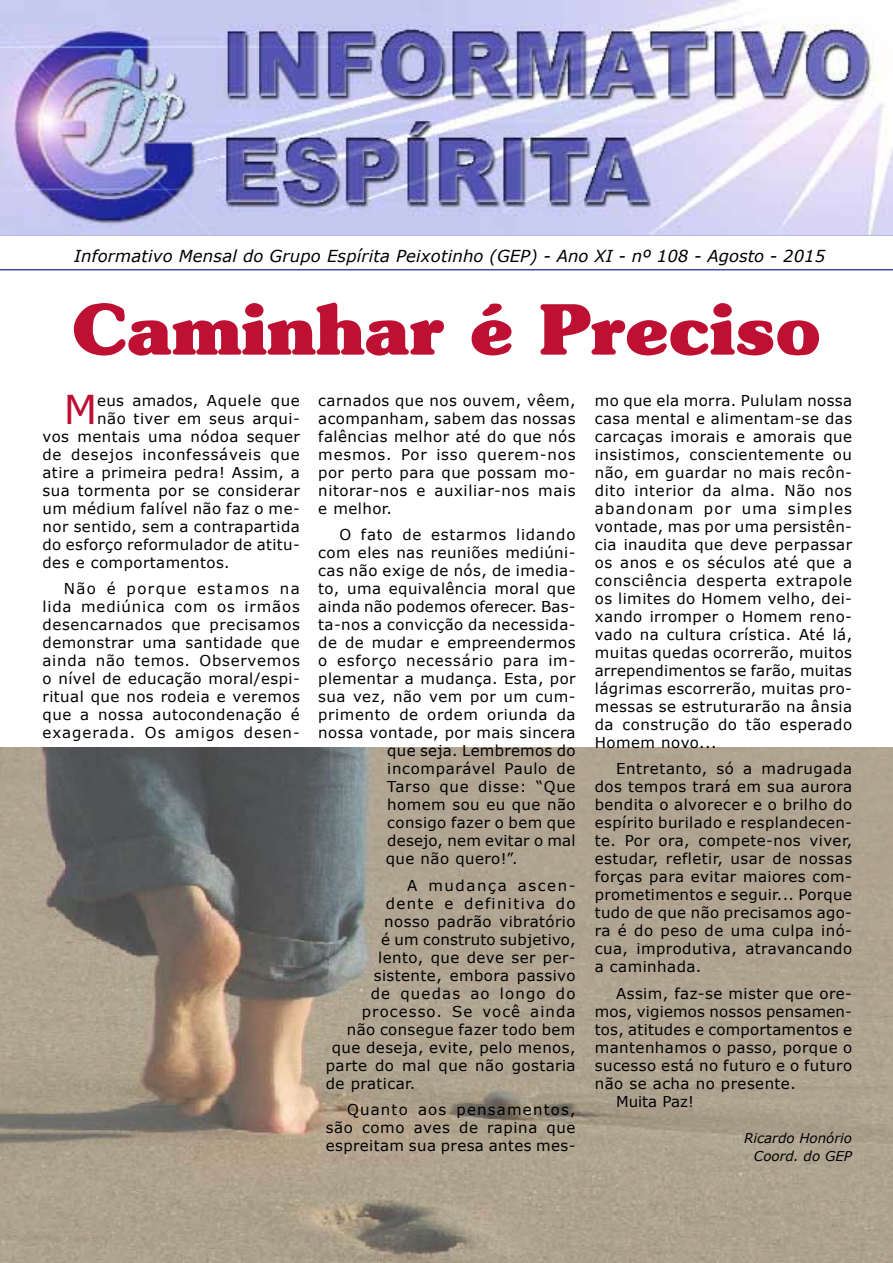
<style>
.page{position:relative;width:893px;height:1263px;background:#fff}
.page>*{position:absolute;margin:0;border:0;box-sizing:border-box;transform-origin:0 0}
.t1{font:900 72px "Subway";color:#bd1033}
.t2{font:39.75px "Verdana";color:#bd1033}
.t3{font:italic 16.5px "Verdana";letter-spacing:.01em;color:#000}
.t4{font:15px/18px "Verdana";letter-spacing:.03em;color:#000;text-align:justify}
.t5{font:15px "Verdana";letter-spacing:.01em;color:#000}
.t6{font:15px "Verdana";letter-spacing:.055em;color:#000}
.t7{font:15px "Verdana";letter-spacing:.05em;color:#000}
.t8{font:15px "Verdana";letter-spacing:.07em;color:#000}
.t9{font:15px "Verdana";letter-spacing:.09em;color:#000}
.t10{font:15px "Verdana";letter-spacing:.075em;color:#000}
.t11{font:15px "Verdana";letter-spacing:.105em;color:#000}
.t12{font:15px "Verdana";color:#000}
.t13{font:italic 13.5px/18px "Verdana";color:#000;text-align:right}
</style>
<div class="page">
<img style="left:0;top:747px;width:893px;height:516px">
<hr style="left:0;top:269px;width:893px;height:1px;background:#44a">
<img style="left:0;top:0;width:893px;height:235px">
<p class="t3" style="left:74px;top:246px;width:753px">Informativo Mensal do Grupo Espírita Peixotinho (GEP) - Ano XI - nº 108 - Agosto - 2015</p>
<h1 class="t1" style="left:71px;top:289px;width:751px">Caminhar é Preciso</h1>
<h2 class="t2" style="left:64px;top:384px;width:35px">M</h2>
<p class="t4" style="left:97px;top:391px;width:204px">eus amados, Aquele que</p>
<p class="t4" style="left:97px;top:409px;width:204px">não tiver em seus arqui-</p>
<p class="t4" style="left:43px;top:427px;width:259px">vos mentais uma nódoa sequer</p>
<p class="t7" style="left:43px;top:445px;width:259px">de desejos inconfessáveis que</p>
<p class="t4" style="left:43px;top:463px;width:259px">atire a primeira pedra! Assim, a</p>
<p class="t4" style="left:43px;top:481px;width:259px">sua tormenta por se considerar</p>
<p class="t4" style="left:43px;top:499px;width:259px">um médium falível não faz o me-</p>
<p class="t4" style="left:43px;top:517px;width:259px">nor sentido, sem a contrapartida</p>
<p class="t4" style="left:43px;top:535px;width:259px">do esforço reformulador de atitu-</p>
<p class="t4" style="left:43px;top:553px;width:189px">des e comportamentos.</p>
<p class="t4" style="left:43px;top:579px;width:259px;text-indent:21px">Não é porque estamos na lida mediúnica com os irmãos desencarnados que precisamos demonstrar uma santidade que ainda não temos. Observemos o nível de educação moral/espi&shy;ritual que nos rodeia e veremos que a nossa autocondenação é exagerada. Os amigos desen-</p>
<p class="t4" style="left:318px;top:391px;width:259px">carnados que nos ouvem, vêem, acompanham, sabem das nossas falências melhor até do que nós mesmos. Por isso querem-nos por perto para que possam mo&shy;nitorar-nos e auxiliar-nos mais e melhor.</p>
<p class="t6" style="left:340px;top:525px;width:238px">O fato de estarmos lidando</p>
<p class="t4" style="left:318px;top:543px;width:259px">com eles nas reuniões mediúni-</p>
<p class="t4" style="left:318px;top:561px;width:259px">cas não exige de nós, de imedia-</p>
<p class="t4" style="left:318px;top:579px;width:259px">to, uma equivalência moral que</p>
<p class="t5" style="left:318px;top:597px;width:259px">ainda não podemos oferecer. Bas-</p>
<p class="t4" style="left:318px;top:615px;width:259px">ta-nos a convicção da necessida-</p>
<p class="t4" style="left:318px;top:633px;width:259px">de de mudar e empreendermos</p>
<p class="t6" style="left:318px;top:651px;width:259px">o esforço necessário para im-</p>
<p class="t4" style="left:318px;top:669px;width:259px">plementar a mudança. Esta, por</p>
<p class="t4" style="left:318px;top:687px;width:259px">sua vez, não vem por um cum-</p>
<p class="t4" style="left:318px;top:705px;width:259px">primento de ordem oriunda da</p>
<p class="t4" style="left:318px;top:723px;width:259px">nossa vontade, por mais sincera</p>
<p class="t4" style="left:387px;top:741px;width:190px">que seja. Lembremos do</p>
<p class="t4" style="left:387px;top:759px;width:190px">incomparável Paulo de</p>
<p class="t7" style="left:387px;top:777px;width:190px">Tarso que disse: “Que</p>
<p class="t4" style="left:387px;top:795px;width:190px">homem sou eu que não</p>
<p class="t4" style="left:387px;top:813px;width:190px">consigo fazer o bem que</p>
<p class="t4" style="left:387px;top:831px;width:190px">desejo, nem evitar o mal</p>
<p class="t4" style="left:386px;top:849px;width:133px">que não quero!”.</p>
<p class="t11" style="left:407px;top:876px;width:170px">A mudança ascen-</p>
<p class="t9" style="left:386px;top:894px;width:191px">dente e definitiva do</p>
<p class="t4" style="left:384px;top:912px;width:193px">nosso padrão vibratório</p>
<p class="t5" style="left:381px;top:930px;width:196px">é um construto subjetivo,</p>
<p class="t4" style="left:378px;top:948px;width:199px">lento, que deve ser per-</p>
<p class="t4" style="left:374px;top:966px;width:203px">sistente, embora passivo</p>
<p class="t10" style="left:371px;top:984px;width:206px">de quedas ao longo do</p>
<p class="t8" style="left:362px;top:1002px;width:215px">processo. Se você ainda</p>
<p class="t4" style="left:347px;top:1020px;width:230px">não consegue fazer todo bem</p>
<p class="t4" style="left:332px;top:1038px;width:245px">que deseja, evite, pelo menos,</p>
<p class="t4" style="left:326px;top:1056px;width:251px">parte do mal que não gostaria</p>
<p class="t4" style="left:326px;top:1074px;width:91px">de praticar.</p>
<p class="t4" style="left:326px;top:1100px;width:251px;text-indent:21px">Quanto aos pensamentos, são como aves de rapina que espreitam sua presa antes mes-</p>
<p class="t4" style="left:595px;top:391px;width:259px">mo que ela morra. Pululam nossa casa mental e alimentam-se das carcaças imorais e amorais que insistimos, conscientemente ou não, em guardar no mais recôn&shy;dito interior da alma. Não nos abandonam por uma simples vontade, mas por uma persistên&shy;cia inaudita que deve perpassar os anos e os séculos até que a consciência desperta extrapole os limites do Homem velho, dei&shy;xando irromper o Homem reno&shy;vado na cultura crística. Até lá, muitas quedas ocorrerão, muitos arrependimentos se farão, muitas lágrimas escorrerão, muitas pro&shy;messas se estruturarão na ânsia da construção do tão esperado Homem novo...</p>
<p class="t4" style="left:595px;top:759px;width:259px;text-indent:21px">Entretanto, só a madrugada dos tempos trará em sua aurora bendita o alvorecer e o brilho do espírito burilado e resplandecen&shy;te. Por ora, compete-nos viver, estudar, refletir, usar de nossas forças para evitar maiores com&shy;prometimentos e seguir... Porque tudo de que não precisamos ago&shy;ra é do peso de uma culpa inó&shy;cua, improdutiva, atravancando a caminhada.</p>
<p class="t4" style="left:616px;top:984px;width:238px">Assim, faz-se mister que ore-</p>
<p class="t4" style="left:595px;top:1002px;width:259px">mos, vigiemos nossos pensamen-</p>
<p class="t4" style="left:595px;top:1020px;width:259px">tos, atitudes e comportamentos e</p>
<p class="t4" style="left:595px;top:1038px;width:259px">mantenhamos o passo, porque o</p>
<p class="t4" style="left:595px;top:1056px;width:259px">sucesso está no futuro e o futuro</p>
<p class="t4" style="left:595px;top:1074px;width:203px">não se acha no presente.</p>
<p class="t12" style="left:616px;top:1092px;width:79px">Muita Paz!</p>
<p class="t13" style="left:744px;top:1128px;width:110px">Ricardo Honório<br>Coord. do GEP</p>
</div>
